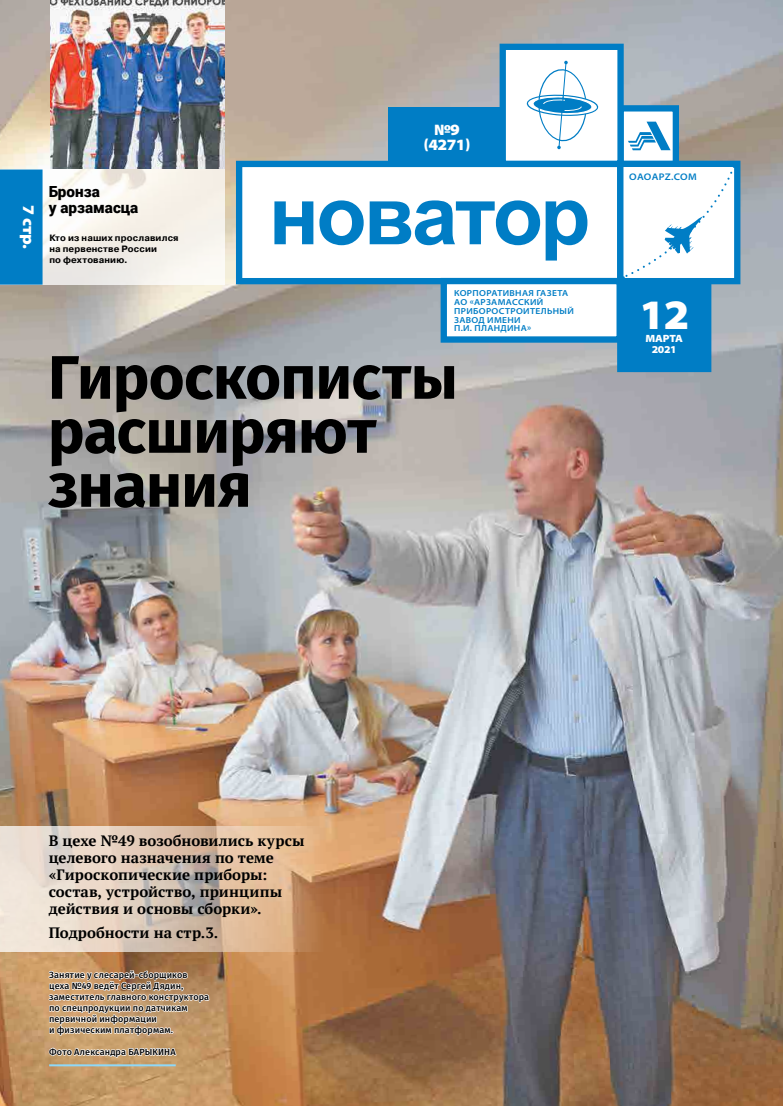
<style>
.page{position:relative;width:783px;height:1106px;background:#fff}
.page>*{position:absolute;margin:0;border:0;box-sizing:border-box;transform-origin:0 0}
.t1{font:700 82.6px "Arial";letter-spacing:-.035em;color:#007dc5}
.t2{font:700 61.4px/54px "Fira Sans OT";letter-spacing:-.015em;color:#000}
.t3{font:900 semi-expanded 42.1px "Myriad Pro";color:#fff}
.t4{font:900 semi-expanded 16.3px "Myriad Pro";color:#fff}
.t5{font:900 semi-expanded 15.8px/15.7px "Myriad Pro";color:#fff;text-align:center}
.t6{font:900 15.3px/15.3px "Roboto";color:#000}
.t7{font:700 15px/17px "PT Serif";color:#000}
.t8{font:900 semi-expanded 10.5px/10.5px "Myriad Pro";letter-spacing:-.04em;color:#fff;text-align:center}
.t9{font:600 semi-expanded 9.6px "Myriad Pro";letter-spacing:.02em;color:#007dc5}
.t10{font:700 9.2px/11px "Pragmatica";letter-spacing:.015em;color:#000}
.t11{font:9px/11px "Fira Sans OT Medium";letter-spacing:.015em;color:#000}
.t12{font:600 semi-expanded 8.7px/8.9px "Myriad Pro";letter-spacing:.04em;color:#007dc5}
</style>
<div class="page">
<img style="left:0;top:0;width:782px;height:1106px">
<img style="left:50px;top:0;width:174px;height:168px">
<svg style="left:43px;top:169px;width:181px;height:116px;fill:#f6f2ea"></svg>
<div style="left:3px;top:173px;width:36px;height:108px;background:#007dc5"></div>
<div style="left:0;top:169px;width:43px;height:116px;border:7px solid #007dc5"></div>
<div style="left:239px;top:164px;width:381px;height:117px;background:#fff"></div>
<div style="left:236px;top:161px;width:387px;height:123px;border:6px solid #007dc5"></div>
<div style="left:620px;top:281px;width:88px;height:88px;background:#007dc5"></div>
<div style="left:617px;top:278px;width:94px;height:94px;border:6px solid #007dc5"></div>
<div style="left:443px;top:281px;width:176px;height:58px;background:#fff"></div>
<div style="left:440px;top:278px;width:182px;height:65px;border:6px solid #007dc5"></div>
<div style="left:617px;top:105px;width:61px;height:62px;background:#fff;border:6px solid #007dc5"></div>
<svg style="left:628px;top:122px;width:42px;height:28px"></svg>
<div style="left:388px;top:107px;width:118px;height:59px;background:#007dc5"></div>
<div style="left:499px;top:44px;width:124px;height:123px;background:#fff;border:6px solid #007dc5"></div>
<svg style="left:526px;top:61px;width:73px;height:88px"></svg>
<div style="left:617px;top:161px;width:123px;height:123px;border:6px solid #007dc5"></div>
<svg style="left:622px;top:166px;width:112px;height:113px"></svg>
<svg style="left:0;top:826px;width:323px;height:126px;background:#ddc5af"></svg>
<hr style="left:49px;top:1064px;width:127px;height:2px;background:#8ed8f8">
<svg style="left:47px;top:949px;width:163px;height:111px"></svg>
<h3 class="t4" style="left:40px;top:205px;width:45px;rotate:90deg">7 стр.</h3>
<h3 class="t6" style="left:49px;top:184px;width:91px">Бронза<br>у арзамасца</h3>
<p class="t10" style="left:49px;top:232px;width:131px">Кто из наших прославился на первенстве России<br>по фехтованию.</p>
<h3 class="t5" style="left:423px;top:121px;width:49px">№9 (4271)</h3>
<h1 class="t1" style="left:269px;top:157px;width:323px">новатор</h1>
<p class="t12" style="left:454px;top:288px;width:121px">КОРПОРАТИВНАЯ ГАЗЕТА<br>АО «АРЗАМАССКИЙ<br>ПРИБОРОСТРОИТЕЛЬНЫЙ<br>ЗАВОД ИМЕНИ<br>П.И. ПЛАНДИНА»</p>
<h2 class="t2" style="left:48px;top:355px;width:411px">Гироскописты расширяют знания</h2>
<p class="t9" style="left:629px;top:170px;width:69px">OAOAPZ.COM</p>
<h3 class="t3" style="left:639px;top:286px;width:52px">12</h3>
<p class="t8" style="left:645px;top:333px;width:39px">марта<br>2021</p>
<h3 class="t7" style="left:49px;top:832px;width:257px">В цехе №49 возобновились курсы целевого назначения по теме «Гироскопические приборы: состав, устройство, принципы действия и основы сборки».</h3>
<h3 class="t7" style="left:49px;top:924px;width:171px">Подробности на стр.3.</h3>
<p class="t11" style="left:49px;top:970px;width:161px">Занятие у слесарей-сборщиков цеха №49 ведёт Сергей Дядин, заместитель главного конструктора по спецпродукции по датчикам первичной информации<br>и физическим платформам.</p>
<p class="t11" style="left:49px;top:1047px;width:128px">Фото Александра БАРЫКИНА</p>
</div>
